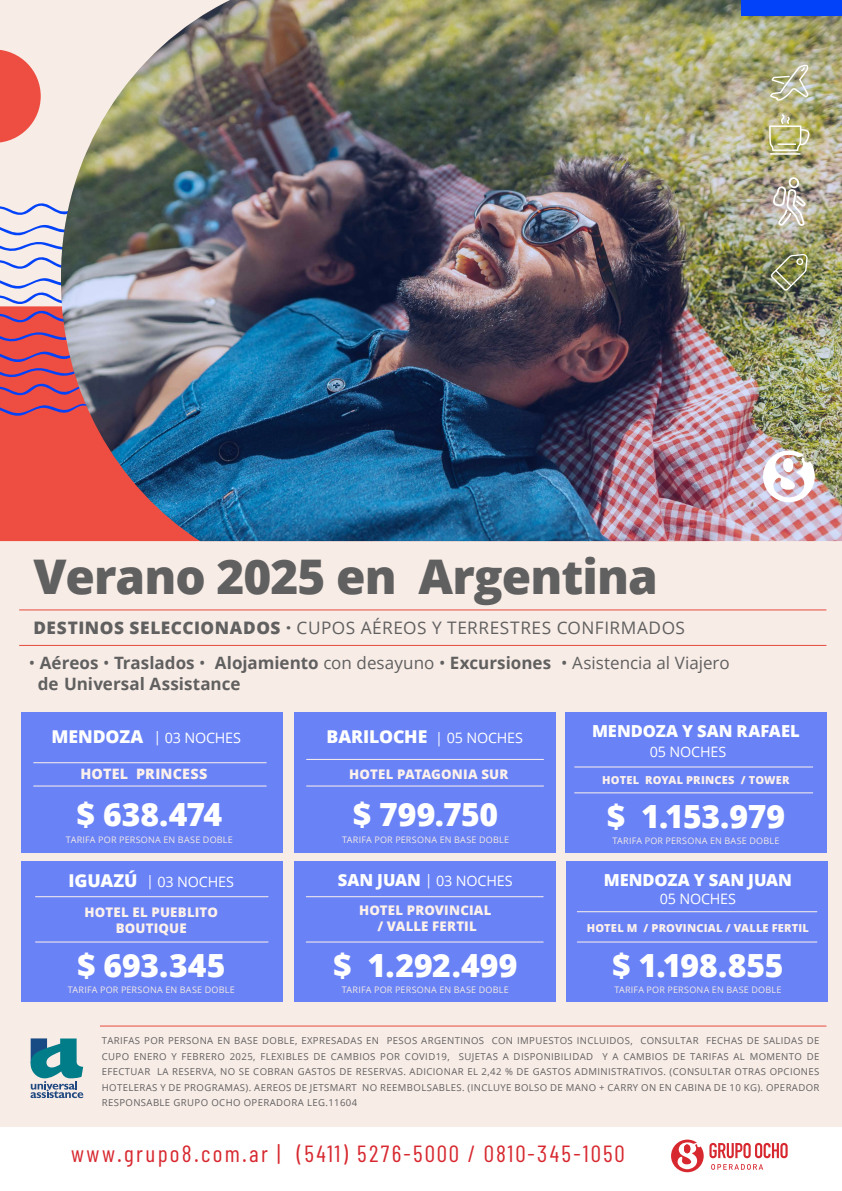
<style>
.page{position:relative;width:842px;height:1191px;background:#fff}
.page>*{position:absolute;margin:0;border:0;box-sizing:border-box;transform-origin:0 0}
.t1{font:800 47.8px "Open Sans";letter-spacing:-.02em;color:#606060}
.t2{font:800 31.9px "Open Sans";letter-spacing:-.005em;color:#fff}
.t3{font:23.3px "Barlow Condensed";letter-spacing:.1em;color:#d7282f}
.t4{font:800 17.7px "Open Sans";letter-spacing:-.01em;color:#fff}
.t5{font:17.3px "Open Sans";letter-spacing:.03em;color:#606060}
.t6{font:700 17px/21.7px "Open Sans";color:#606060}
.t7{font:800 16.6px "Open Sans";letter-spacing:-.005em;color:#fff}
.t8{font:14.4px "Open Sans";letter-spacing:-.015em;color:#fff}
.t9{font:800 14.4px "Open Sans";letter-spacing:.01em;color:#fdf1eb}
.t10{font:800 13.3px/15.6px "Open Sans";letter-spacing:.01em;color:#fdf1eb;text-align:center}
.t11{font:800 11px "Open Sans";letter-spacing:.015em;color:#fdf1eb}
.t12{font:9.6px/15.5px "Open Sans";letter-spacing:.04em;color:#606060;text-align:justify}
.t13{font:9px "Open Sans";letter-spacing:.025em;color:#f5ebe4}
.s1{font-weight:800}
.s2{font-weight:400}
.s3{font-weight:800;font-size:17.7px}
.s4{font-weight:800;font-size:16.6px}
</style>
<div class="page">
<div style="left:0;top:130px;width:842px;height:996px;background:#f8ece6"></div>
<svg style="left:671px;top:1139px;width:117px;height:33px"></svg>
<div style="left:0;top:0;width:747px;height:360px;background:#f8ece6"></div>
<div style="left:0;top:325px;width:61px;height:216px;background:#ee4e42"></div>
<svg style="left:0;top:203px;width:61px;height:122px"></svg>
<svg style="left:0;top:331px;width:61px;height:86px;background:#ca4c5d"></svg>
<svg style="left:0;top:50px;width:41px;height:93px"></svg>
<img style="left:61px;top:0;width:781px;height:541px">
<div style="left:742px;top:0;width:100px;height:15px;background:#0242f8"></div>
<svg style="left:770px;top:65px;width:39px;height:36px"></svg>
<hr style="left:770px;top:153px;width:31px;height:2px;background:#fff">
<svg style="left:769px;top:114px;width:41px;height:37px;background:#c2c088"></svg>
<svg style="left:773px;top:177px;width:33px;height:49px;background:#c2bbb0"></svg>
<svg style="left:771px;top:254px;width:37px;height:36px"></svg>
<img style="left:761px;top:449px;width:55px;height:53px">
<hr style="left:19px;top:645px;width:807px;height:1px;background:#e74e42">
<hr style="left:100px;top:1025px;width:726px;height:1px;background:#e74e42">
<hr style="left:19px;top:609px;width:807px;height:1px;background:#e74e42">
<svg style="left:31px;top:1038px;width:52px;height:60px"></svg>
<div style="left:21px;top:712px;width:261px;height:140px;background:#6982f6"></div>
<hr style="left:34px;top:785px;width:232px;height:1px;background:#fdf1eb">
<hr style="left:34px;top:762px;width:232px;height:1px;background:#fdf1eb">
<div style="left:295px;top:712px;width:261px;height:140px;background:#6982f6"></div>
<hr style="left:307px;top:785px;width:236px;height:1px;background:#fdf1eb">
<hr style="left:307px;top:759px;width:236px;height:1px;background:#fdf1eb">
<div style="left:21px;top:862px;width:261px;height:140px;background:#6982f6"></div>
<hr style="left:36px;top:941px;width:232px;height:1px;background:#fdf1eb">
<div style="left:295px;top:862px;width:261px;height:140px;background:#6982f6"></div>
<hr style="left:306px;top:941px;width:237px;height:1px;background:#fdf1eb">
<div style="left:567px;top:862px;width:261px;height:140px;background:#6982f6"></div>
<hr style="left:577px;top:941px;width:240px;height:1px;background:#fdf1eb">
<hr style="left:36px;top:896px;width:232px;height:1px;background:#fdf1eb">
<hr style="left:306px;top:896px;width:237px;height:1px;background:#fdf1eb">
<hr style="left:577px;top:911px;width:240px;height:1px;background:#fdf1eb">
<div style="left:565px;top:712px;width:261px;height:140px;background:#6982f6"></div>
<hr style="left:575px;top:792px;width:238px;height:1px;background:#fdf1eb">
<hr style="left:575px;top:766px;width:238px;height:1px;background:#fdf1eb">
<h1 class="t1" style="left:33px;top:540px;width:626px">Verano 2025 en Argentina</h1>
<h3 class="t5" style="left:33px;top:616px;width:653px"><span class="s1">DESTINOS SELECCIONADOS ·</span> CUPOS AÉREOS Y TERRESTRES CONFIRMADOS</h3>
<h3 class="t6" style="left:38px;top:651px;width:693px;text-indent:-9px"><span class="s2">•</span> Aéreos <span class="s2">•</span> Traslados <span class="s2">•</span> Alojamiento <span class="s2">con desayuno •</span> Excursiones <span class="s2">• Asistencia al Viajero </span>de Universal Assistance</h3>
<h3 class="t8" style="left:52px;top:728px;width:191px"><span class="s3">MENDOZA</span> | 03 NOCHES</h3>
<h3 class="t4" style="left:327px;top:723px;width:102px">BARILOCHE</h3>
<h3 class="t8" style="left:435px;top:728px;width:89px">| 05 NOCHES</h3>
<h3 class="t9" style="left:80px;top:762px;width:128px">HOTEL PRINCESS</h3>
<h3 class="t10" style="left:349px;top:765px;width:161px">HOTEL PATAGONIA SUR</h3>
<h2 class="t2" style="left:77px;top:790px;width:147px">$ 638.474</h2>
<p class="t13" style="left:66px;top:833px;width:168px">TARIFA POR PERSONA EN BASE DOBLE</p>
<h2 class="t2" style="left:353px;top:790px;width:147px">$ 799.750</h2>
<p class="t13" style="left:342px;top:833px;width:168px">TARIFA POR PERSONA EN BASE DOBLE</p>
<h3 class="t8" style="left:69px;top:871px;width:167px"><span class="s3">IGUAZÚ</span> | 03 NOCHES</h3>
<h3 class="t8" style="left:338px;top:871px;width:176px"><span class="s4">SAN JUAN</span> | 03 NOCHES</h3>
<h3 class="t10" style="left:85px;top:904px;width:135px">HOTEL EL PUEBLITO<br>BOUTIQUE</h3>
<h2 class="t2" style="left:77px;top:941px;width:150px">$ 693.345</h2>
<p class="t13" style="left:68px;top:983px;width:168px">TARIFA POR PERSONA EN BASE DOBLE</p>
<h3 class="t10" style="left:359px;top:901px;width:134px">HOTEL PROVINCIAL / VALLE FERTIL</h3>
<h2 class="t2" style="left:333px;top:941px;width:186px">$ 1.292.499</h2>
<p class="t13" style="left:342px;top:983px;width:168px">TARIFA POR PERSONA EN BASE DOBLE</p>
<h3 class="t7" style="left:592px;top:718px;width:209px">MENDOZA Y SAN RAFAEL</h3>
<h3 class="t8" style="left:650px;top:742px;width:78px">05 NOCHES</h3>
<p class="t11" style="left:602px;top:771px;width:189px">HOTEL ROYAL PRINCES / TOWER</p>
<h2 class="t2" style="left:607px;top:791px;width:180px">$ 1.153.979</h2>
<p class="t13" style="left:612px;top:834px;width:168px">TARIFA POR PERSONA EN BASE DOBLE</p>
<h3 class="t7" style="left:604px;top:867px;width:190px">MENDOZA Y SAN JUAN</h3>
<h3 class="t8" style="left:660px;top:888px;width:78px">05 NOCHES</h3>
<p class="t11" style="left:587px;top:919px;width:224px">HOTEL M / PROVINCIAL / VALLE FERTIL</p>
<h2 class="t2" style="left:612px;top:941px;width:173px">$ 1.198.855</h2>
<p class="t13" style="left:614px;top:983px;width:168px">TARIFA POR PERSONA EN BASE DOBLE</p>
<p class="t12" style="left:102px;top:1033px;width:719px">TARIFAS POR PERSONA EN BASE DOBLE, EXPRESADAS EN PESOS ARGENTINOS CON IMPUESTOS INCLUIDOS, CONSULTAR FECHAS DE SALIDAS DE CUPO ENERO Y FEBRERO 2025, FLEXIBLES DE CAMBIOS POR COVID19, SUJETAS A DISPONIBILIDAD Y A CAMBIOS DE TARIFAS AL MOMENTO DE EFECTUAR LA RESERVA, NO SE COBRAN GASTOS DE RESERVAS. ADICIONAR EL 2,42 % DE GASTOS ADMINISTRATIVOS. (CONSULTAR OTRAS OPCIONES HOTELERAS Y DE PROGRAMAS). AEREOS DE JETSMART NO REEMBOLSABLES. (INCLUYE BOLSO DE MANO + CARRY ON EN CABINA DE 10 KG). OPERADOR RESPONSABLE GRUPO OCHO OPERADORA LEG.11604</p>
<h3 class="t3" style="left:71px;top:1138px;width:555px">www.grupo8.com.ar | (5411) 5276-5000 / 0810-345-1050</h3>
</div>
